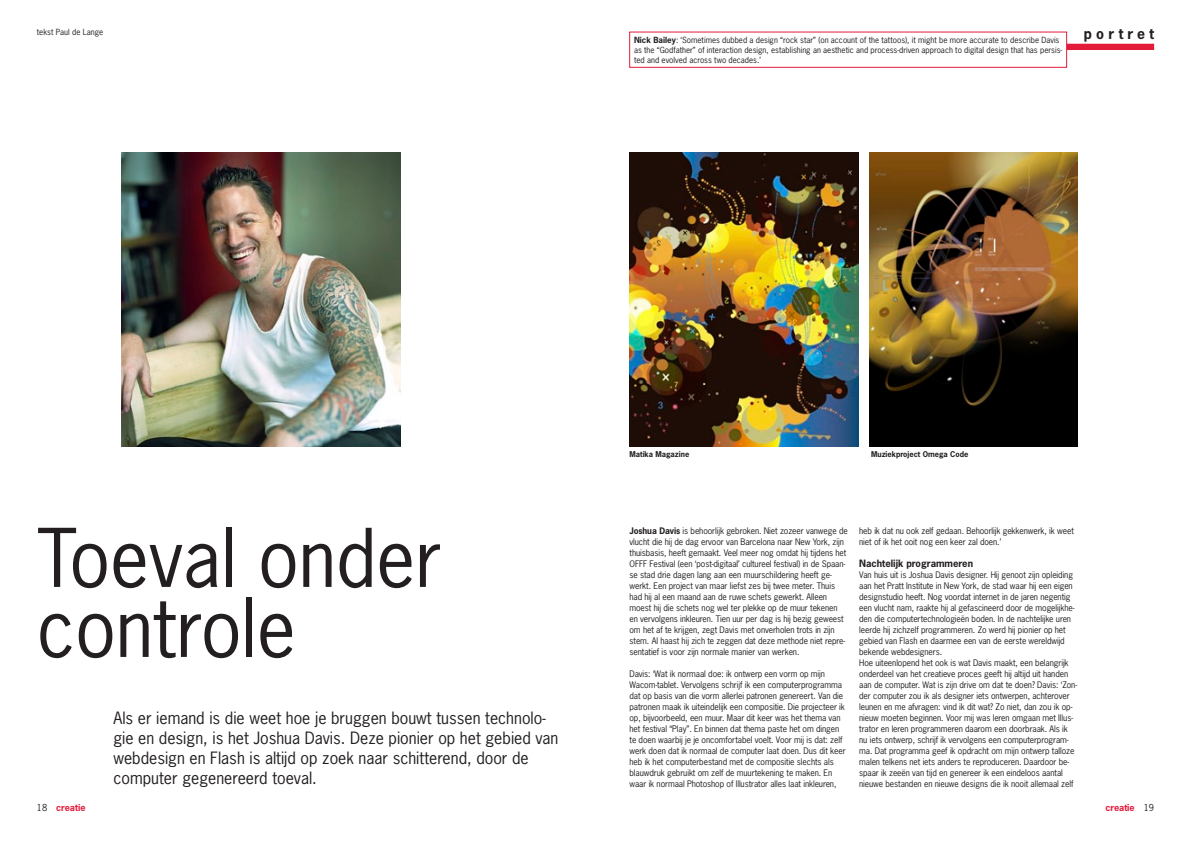
<style>
.page{position:relative;width:1191px;height:842px;background:#fff}
.page>*{position:absolute;margin:0;border:0;box-sizing:border-box;transform-origin:0 0}
.t1{font:76px/70px "News Gothic Std";color:#231f20}
.t2{font:16px/20px "News Gothic Std";color:#231f20}
.t3{font:700 14px "News Gothic Std";letter-spacing:.3em;color:#231f20}
.t4{font:700 9.5px "News Gothic Std";color:#231f20}
.t5{font:700 9px "News Gothic Std";color:#e41c3b}
.t6{font:8.5px/11px "News Gothic Std";letter-spacing:-.01em;color:#231f20}
.t7{font:8px/10px "News Gothic Std";color:#231f20}
.t8{font:700 7.5px "News Gothic Std";color:#231f20}
.s1{font-weight:700}
.s2{font-weight:400;color:#231f20}
</style>
<div class="page">
<img style="left:629px;top:152px;width:229px;height:294px">
<img style="left:870px;top:152px;width:207px;height:294px">
<img style="left:121px;top:152px;width:279px;height:294px">
<div style="left:1066px;top:44px;width:88px;height:6px;background:#e41c3b"></div>
<p class="t7" style="left:37px;top:26px;width:68px">tekst Paul de Lange</p>
<p class="t7" style="left:634px;top:35px;width:429px"><span class="s1">Nick Bailey</span>: ‘Sometimes dubbed a design “rock star” (on account of the tattoos), it might be more accurate to describe Davis as the “Godfather” of interaction design, establishing an aesthetic and process-driven approach to digital design that has persis&shy;ted and evolved across two decades.’</p>
<h3 class="t3" style="left:1083px;top:25px;width:72px">portret</h3>
<h1 class="t1" style="left:37px;top:523px;width:406px">Toeval onder controle</h1>
<h2 class="t2" style="left:113px;top:707px;width:446px">Als er iemand is die weet hoe je bruggen bouwt tussen technolo&shy;gie en design, is het Joshua Davis. Deze pionier op het gebied van webdesign en Flash is altijd op zoek naar schitterend, door de computer gegenereerd toeval.</h2>
<p class="t8" style="left:629px;top:450px;width:61px">Matika Magazine</p>
<p class="t8" style="left:871px;top:450px;width:99px">Muziekproject Omega Code</p>
<p class="t6" style="left:629px;top:526px;width:220px"><span class="s1">Joshua Davis</span> is behoorlijk gebroken. Niet zozeer vanwege de vlucht die hij de dag ervoor van Barcelona naar New York, zijn thuisbasis, heeft gemaakt. Veel meer nog omdat hij tijdens het OFFF Festival (een ‘post-digitaal’ cultureel festival) in de Spaan&shy;se stad drie dagen lang aan een muurschildering heeft ge&shy;werkt. Een project van maar liefst zes bij twee meter. Thuis had hij al een maand aan de ruwe schets gewerkt. Alleen moest hij die schets nog wel ter plekke op de muur tekenen en vervolgens inkleuren. Tien uur per dag is hij bezig geweest om het af te krijgen, zegt Davis met onverholen trots in zijn stem. Al haast hij zich te zeggen dat deze methode niet repre&shy;sentatief is voor zijn normale manier van werken.</p>
<p class="t6" style="left:629px;top:669px;width:218px">Davis: ‘Wat ik normaal doe: ik ontwerp een vorm op mijn Wacom-tablet. Vervolgens schrijf ik een computerprogramma dat op basis van die vorm allerlei patronen genereert. Van die patronen maak ik uiteindelijk een compositie. Die projecteer ik op, bijvoorbeeld, een muur. Maar dit keer was het thema van het festival “Play”. En binnen dat thema paste het om dingen te doen waarbij je je oncomfortabel voelt. Voor mij is dat: zelf werk doen dat ik normaal de computer laat doen. Dus dit keer heb ik het computerbestand met de compositie slechts als blauwdruk gebruikt om zelf de muurtekening te maken. En waar ik normaal Photoshop of Illustrator alles laat inkleuren,</p>
<p class="t6" style="left:859px;top:526px;width:216px">heb ik dat nu ook zelf gedaan. Behoorlijk gekkenwerk, ik weet niet of ik het ooit nog een keer zal doen.’</p>
<p class="t4" style="left:859px;top:557px;width:115px">Nachtelijk programmeren</p>
<p class="t6" style="left:859px;top:570px;width:219px">Van huis uit is Joshua Davis designer. Hij genoot zijn opleiding aan het Pratt Institute in New York, de stad waar hij een eigen designstudio heeft. Nog voordat internet in de jaren negentig een vlucht nam, raakte hij al gefascineerd door de mogelijkhe&shy;den die computertechnologieën boden. In de nachtelijke uren leerde hij zichzelf programmeren. Zo werd hij pionier op het gebied van Flash en daarmee een van de eerste wereldwijd bekende webdesigners.<br>Hoe uiteenlopend het ook is wat Davis maakt, een belangrijk onderdeel van het creatieve proces geeft hij altijd uit handen aan de computer. Wat is zijn drive om dat te doen? Davis: ‘Zon&shy;der computer zou ik als designer iets ontwerpen, achterover leunen en me afvragen: vind ik dit wat? Zo niet, dan zou ik op&shy;nieuw moeten beginnen. Voor mij was leren omgaan met Illus&shy;trator en leren programmeren daarom een doorbraak. Als ik nu iets ontwerp, schrijf ik vervolgens een computerprogram&shy;ma. Dat programma geef ik opdracht om mijn ontwerp talloze malen telkens net iets anders te reproduceren. Daardoor be&shy;spaar ik zeeën van tijd en genereer ik een eindeloos aantal nieuwe bestanden en nieuwe designs die ik nooit allemaal zelf</p>
<p class="t5" style="left:37px;top:802px;width:50px"><span class="s2">18</span> creatie</p>
<p class="t5" style="left:1105px;top:802px;width:50px">creatie <span class="s2">19</span></p>
</div>
